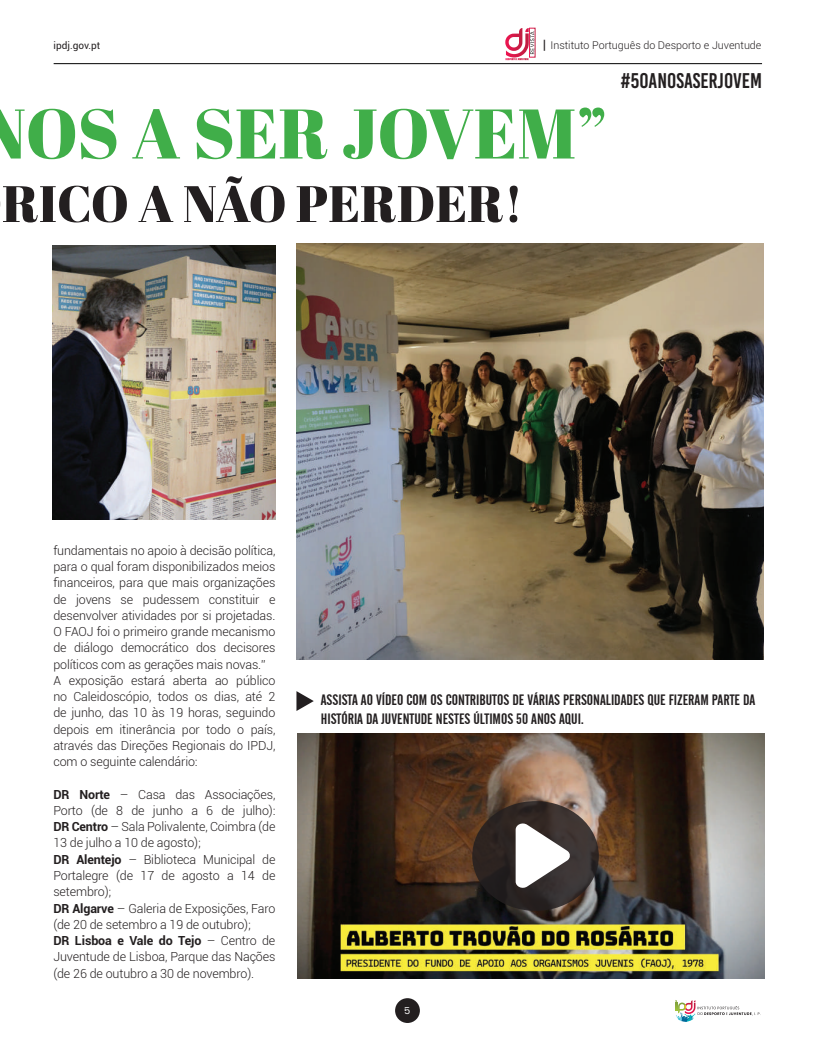
<style>
.page{position:relative;width:815px;height:1042px;background:#fff}
.page>*{position:absolute;margin:0;border:0;box-sizing:border-box;transform-origin:0 0}
.t1{font:70px "Abril Fatface";letter-spacing:-.005em;color:#40ae49}
.t2{font:51.12px "Abril Fatface";color:#231f20}
.t3{font:21.25px "Bebas Kai";color:#231f20}
.t4{font:15px/18.8px "Alternate Gothic No 2 BT";color:#231f20}
.t5{font:300 12.5px/16.2px "Roboto";letter-spacing:-.01em;color:#231f20}
.t6{font:300 10.75px "Roboto";color:#231f20}
.t7{font:10px "Roboto";color:#231f20}
.t8{font:10px "Kerox Non Commercial";color:#fff}
.s1{font-weight:400;font-stretch:condensed;font-size:12.88px}
.s2{font-weight:700}
</style>
<div class="page">
<svg style="left:505px;top:28px;width:29px;height:32px"></svg>
<div style="left:395px;top:998px;width:25px;height:25px;background:#231f20;border-radius:50%"></div>
<hr style="left:54px;top:63px;width:708px;height:1px;background:#000">
<svg style="left:676px;top:1000px;width:85px;height:21px"></svg>
<img style="left:296px;top:244px;width:467px;height:415px">
<img style="left:52px;top:246px;width:223px;height:274px">
<svg style="left:296px;top:691px;width:18px;height:20px"></svg>
<img style="left:298px;top:733px;width:466px;height:245px">
<svg style="left:472px;top:801px;width:127px;height:110px;background:#302927"></svg>
<svg style="left:516px;top:821px;width:55px;height:68px"></svg>
<p class="t7" style="left:54px;top:38px;width:48px">ipdj.gov.pt</p>
<p class="t6" style="left:543px;top:38px;width:220px"><span class="s1">|</span> Instituto Português do Desporto e Juventude</p>
<h3 class="t3" style="left:620px;top:70px;width:143px">#50ANOSASERJOVEM</h3>
<h1 class="t1" style="left:-21px;top:84px;width:629px">NOS A SER JOVEM”</h1>
<h2 class="t2" style="left:2px;top:168px;width:522px">RICO A NÃO PERDER!</h2>
<p class="t5" style="left:53px;top:542px;width:224px">fundamentais no apoio à decisão política, para o qual foram disponibilizados meios financeiros, para que mais organizações de jovens se pudessem constituir e desenvolver atividades por si projetadas.<br>O FAOJ foi o primeiro grande mecanismo de diálogo democrático dos decisores políticos com as gerações mais novas.” A exposição estará aberta ao público no Caleidoscópio, todos os dias, até 2 de junho, das 10 às 19 horas, seguindo depois em itinerância por todo o país, através das Direções Regionais do IPDJ, com o seguinte calendário:</p>
<p class="t5" style="left:53px;top:786px;width:224px"><span class="s2">DR Norte</span> – Casa das Associações,<br>Porto (de 8 de junho a 6 de julho):<br><span class="s2">DR Centro</span> – Sala Polivalente, Coimbra (de<br>13 de julho a 10 de agosto);<br><span class="s2">DR Alentejo</span> – Biblioteca Municipal de<br>Portalegre (de 17 de agosto a 14 de setembro);<br><span class="s2">DR Algarve</span> – Galeria de Exposições, Faro (de 20 de setembro a 19 de outubro);<br><span class="s2">DR Lisboa e Vale do Tejo</span> – Centro de<br>Juventude de Lisboa, Parque das Nações (de 26 de outubro a 30 de novembro).</p>
<p class="t4" style="left:321px;top:690px;width:436px">ASSISTA AO VÍDEO COM OS CONTRIBUTOS DE VÁRIAS PERSONALIDADES QUE FIZERAM PARTE DA<br>HISTÓRIA DA JUVENTUDE NESTES ÚLTIMOS 50 ANOS AQUI.</p>
<p class="t8" style="left:405px;top:1003px;width:7px">5</p>
</div>
